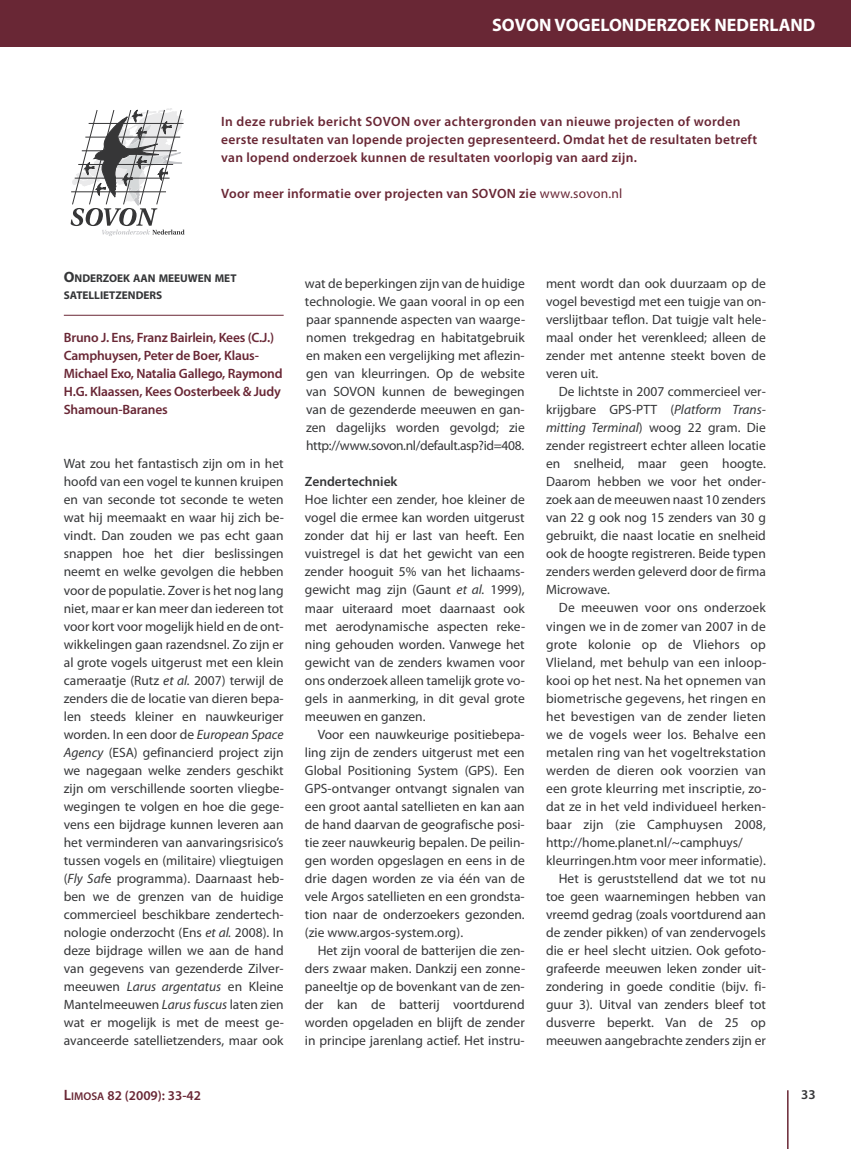
<style>
.page{position:relative;width:851px;height:1149px;background:#fff}
.page>*{position:absolute;margin:0;border:0;box-sizing:border-box;transform-origin:0 0}
.t1{font:700 18px "Myriad Pro";color:#fff}
.t2{font:13.5px/18px "Myriad Pro";color:#353638;text-align:justify}
.t3{font:600 13.5px/18px "Myriad Pro";letter-spacing:.02em;color:#692735}
.t4{font:600 13.5px/18px "Myriad Pro";letter-spacing:-.015em;color:#692735}
.t5{font:600 13.5px "Myriad Pro";color:#692735}
.t6{font:600 13.5px "Myriad Pro";color:#353638}
.t7{font:700 11.25px/16.5px "Myriad Pro";color:#353638}
.s1{font-weight:400}
.s2{font-size:15px}
.s3{font-style:italic}
.s4{font-size:11.25px}
</style>
<div class="page">
<hr style="left:787px;top:1089px;width:1px;height:59px;background:#692735">
<div style="left:0;top:0;width:850px;height:47px;background:#692735"></div>
<svg style="left:71px;top:108px;width:113px;height:128px"></svg>
<hr style="left:64px;top:315px;width:219px;height:1px;background:#692735">
<h1 class="t1" style="left:492px;top:18px;width:324px">SOVON VOGELONDERZOEK NEDERLAND</h1>
<p class="t3" style="left:221px;top:114px;width:537px">In deze rubriek bericht SOVON over achtergronden van nieuwe projecten of worden eerste resultaten van lopende projecten gepresenteerd. Omdat het de resultaten betreft van lopend onderzoek kunnen de resultaten voorlopig van aard zijn.</p>
<p class="t3" style="left:221px;top:186px;width:402px">Voor meer informatie over projecten van SOVON zie <span class="s1">www.sovon.nl</span></p>
<p class="t7" style="left:64px;top:271px;width:174px"><span class="s2">O</span>NDERZOEK AAN MEEUWEN MET<br>SATELLIETZENDERS</p>
<p class="t4" style="left:64px;top:330px;width:220px">Bruno J. Ens, Franz Bairlein, Kees (C.J.)<br>Camphuysen, Peter de Boer, Klaus-Michael Exo, Natalia Gallego, Raymond H.G. Klaassen, Kees Oosterbeek &amp; Judy Shamoun-Baranes</p>
<p class="t2" style="left:64px;top:456px;width:222px">Wat zou het fantastisch zijn om in het hoofd van een vogel te kunnen kruipen en van seconde tot seconde te weten wat hij meemaakt en waar hij zich be&shy;vindt. Dan zouden we pas echt gaan snappen hoe het dier beslissingen neemt en welke gevolgen die hebben voor de populatie. Zover is het nog lang niet, maar er kan meer dan iedereen tot voor kort voor mogelijk hield en de ont&shy;wikkelingen gaan razendsnel. Zo zijn er al grote vogels uitgerust met een klein cameraatje (Rutz <span class="s3">et al.</span> 2007) terwijl de zenders die de locatie van dieren bepa&shy;len steeds kleiner en nauwkeuriger worden. In een door de <span class="s3">European Space Agency</span> (ESA) gefinancierd project zijn we nagegaan welke zenders geschikt zijn om verschillende soorten vliegbe&shy;wegingen te volgen en hoe die gege&shy;vens een bijdrage kunnen leveren aan het verminderen van aanvaringsrisico’s tussen vogels en (militaire) vliegtuigen (<span class="s3">Fly Saf</span>e programma). Daarnaast heb&shy;ben we de grenzen van de huidige commercieel beschikbare zendertech&shy;nologie onderzocht (Ens <span class="s3">et al.</span> 2008). In deze bijdrage willen we aan de hand van gegevens van gezenderde Zilver&shy;meeuwen <span class="s3">Larus argentatus</span> en Kleine Mantelmeeuwen <span class="s3">Larus fuscus</span> laten zien wat er mogelijk is met de meest ge&shy;avanceerde satellietzenders, maar ook</p>
<p class="t5" style="left:64px;top:1090px;width:139px"><span class="s2">L</span><span class="s4">IMOSA</span> 82 (2009): 33-42</p>
<p class="t2" style="left:305px;top:276px;width:222px">wat de beperkingen zijn van de huidige technologie. We gaan vooral in op een paar spannende aspecten van waarge&shy;nomen trekgedrag en habitatgebruik en maken een vergelijking met aflezin&shy;gen van kleurringen. Op de website van SOVON kunnen de bewegingen van de gezenderde meeuwen en gan&shy;zen dagelijks worden gevolgd; zie http://www.sovon.nl/default.asp?id=408.</p>
<p class="t6" style="left:305px;top:476px;width:94px">Zendertechniek</p>
<p class="t2" style="left:305px;top:492px;width:222px">Hoe lichter een zender, hoe kleiner de vogel die ermee kan worden uitgerust zonder dat hij er last van heeft. Een vuistregel is dat het gewicht van een zender hooguit 5% van het lichaams&shy;gewicht mag zijn (Gaunt <span class="s3">et al.</span> 1999), maar uiteraard moet daarnaast ook met aerodynamische aspecten reke&shy;ning gehouden worden. Vanwege het gewicht van de zenders kwamen voor ons onderzoek alleen tamelijk grote vo&shy;gels in aanmerking, in dit geval grote meeuwen en ganzen.</p>
<p class="t2" style="left:305px;top:726px;width:221px;text-indent:13px">Voor een nauwkeurige positiebepa&shy;ling zijn de zenders uitgerust met een Global Positioning System (GPS). Een GPS-ontvanger ontvangt signalen van een groot aantal satellieten en kan aan de hand daarvan de geografische posi&shy;tie zeer nauwkeurig bepalen. De peilin&shy;gen worden opgeslagen en eens in de drie dagen worden ze via één van de vele Argos satellieten en een grondsta&shy;tion naar de onderzoekers gezonden. (zie www.argos-system.org).</p>
<p class="t2" style="left:305px;top:942px;width:222px;text-indent:13px">Het zijn vooral de batterijen die zen&shy;ders zwaar maken. Dankzij een zonne&shy;paneeltje op de bovenkant van de zen&shy;der kan de batterij voortdurend worden opgeladen en blijft de zender in principe jarenlang actief. Het instru-</p>
<p class="t2" style="left:546px;top:276px;width:222px">ment wordt dan ook duurzaam op de vogel bevestigd met een tuigje van on&shy;verslijtbaar teflon. Dat tuigje valt hele&shy;maal onder het verenkleed; alleen de zender met antenne steekt boven de veren uit.</p>
<p class="t2" style="left:546px;top:384px;width:221px;text-indent:13px">De lichtste in 2007 commercieel ver&shy;krijgbare GPS-PTT (<span class="s3">Platform Trans&shy;mitting Terminal</span>) woog 22 gram. Die zender registreert echter alleen locatie en snelheid, maar geen hoogte.<br>Daarom hebben we voor het onder&shy;zoek aan de meeuwen naast 10 zenders van 22 g ook nog 15 zenders van 30 g gebruikt, die naast locatie en snelheid ook de hoogte registreren. Beide typen zenders werden geleverd door de firma Microwave.</p>
<p class="t2" style="left:558px;top:600px;width:208px">De meeuwen voor ons onderzoek</p>
<p class="t2" style="left:546px;top:618px;width:221px">vingen we in de zomer van 2007 in de</p>
<p class="t2" style="left:546px;top:636px;width:221px">grote kolonie op de Vliehors op</p>
<p class="t2" style="left:546px;top:654px;width:222px">Vlieland, met behulp van een inloop-</p>
<p class="t2" style="left:546px;top:672px;width:221px">kooi op het nest. Na het opnemen van</p>
<p class="t2" style="left:546px;top:690px;width:221px">biometrische gegevens, het ringen en</p>
<p class="t2" style="left:546px;top:708px;width:221px">het bevestigen van de zender lieten</p>
<p class="t2" style="left:546px;top:726px;width:221px">we de vogels weer los. Behalve een</p>
<p class="t2" style="left:546px;top:744px;width:221px">metalen ring van het vogeltrekstation</p>
<p class="t2" style="left:546px;top:762px;width:221px">werden de dieren ook voorzien van</p>
<p class="t2" style="left:546px;top:780px;width:222px">een grote kleurring met inscriptie, zo-</p>
<p class="t2" style="left:546px;top:798px;width:221px">dat ze in het veld individueel herken-</p>
<p class="t2" style="left:546px;top:816px;width:221px">baar zijn (zie Camphuysen 2008,</p>
<p class="t2" style="left:546px;top:834px;width:198px">http://home.planet.nl/~camphuys/</p>
<p class="t2" style="left:546px;top:852px;width:221px">kleurringen.htm voor meer informatie).</p>
<p class="t2" style="left:558px;top:870px;width:208px">Het is geruststellend dat we tot nu</p>
<p class="t2" style="left:546px;top:888px;width:221px">toe geen waarnemingen hebben van</p>
<p class="t2" style="left:546px;top:906px;width:221px">vreemd gedrag (zoals voortdurend aan</p>
<p class="t2" style="left:546px;top:924px;width:221px">de zender pikken) of van zendervogels</p>
<p class="t2" style="left:546px;top:942px;width:221px">die er heel slecht uitzien. Ook gefoto-</p>
<p class="t2" style="left:546px;top:960px;width:221px">grafeerde meeuwen leken zonder uit-</p>
<p class="t2" style="left:546px;top:978px;width:221px">zondering in goede conditie (bijv. fi-</p>
<p class="t2" style="left:546px;top:996px;width:221px">guur 3). Uitval van zenders bleef tot</p>
<p class="t2" style="left:546px;top:1014px;width:221px">dusverre beperkt. Van de 25 op</p>
<p class="t2" style="left:546px;top:1032px;width:221px">meeuwen aangebrachte zenders zijn er</p>
<p class="t6" style="left:801px;top:1088px;width:16px">33</p>
</div>
